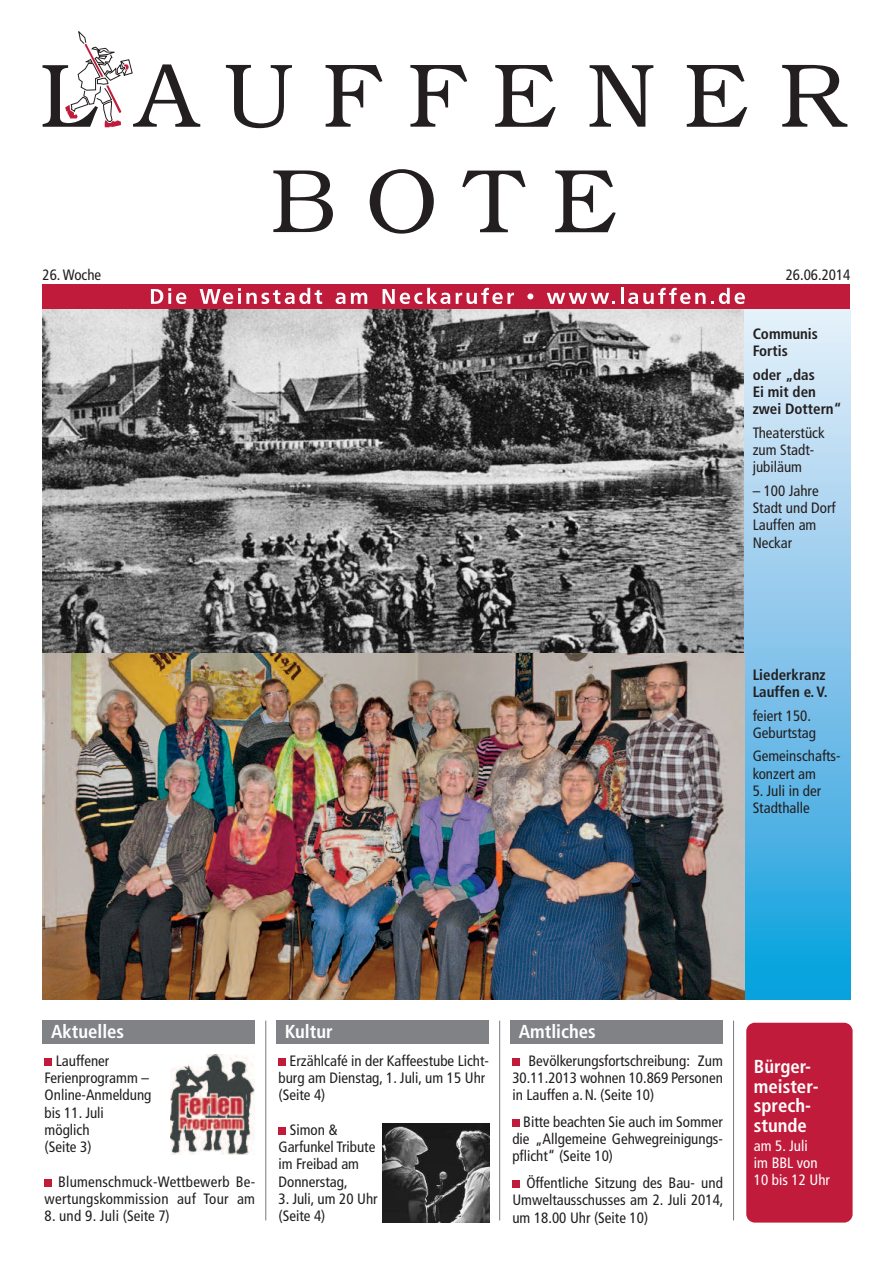
<style>
.page{position:relative;width:893px;height:1263px;background:#fff}
.page>*{position:absolute;margin:0;border:0;box-sizing:border-box;transform-origin:0 0}
.t1{font:700 condensed 18.75px/19.5px "Frutiger LT";color:#fff}
.t2{font:condensed 15px/17.2px "Frutiger LT";color:#231f20}
.t3{font:700 condensed 15px/17.2px "Frutiger LT";color:#231f20}
.t4{font:condensed 15px/17.2px "Frutiger LT";color:#fff}
</style>
<div class="page">
<img style="left:43px;top:309px;width:701px;height:690px">
<svg style="left:744px;top:309px;width:106px;height:690px;background:#80c5ea"></svg>
<svg style="left:273px;top:170px;width:60px;height:62px"></svg>
<svg style="left:370px;top:169px;width:64px;height:65px"></svg>
<svg style="left:462px;top:171px;width:64px;height:61px"></svg>
<svg style="left:555px;top:170px;width:61px;height:62px"></svg>
<svg style="left:226px;top:65px;width:66px;height:63px"></svg>
<svg style="left:326px;top:65px;width:56px;height:62px"></svg>
<svg style="left:410px;top:65px;width:57px;height:62px"></svg>
<svg style="left:495px;top:65px;width:61px;height:62px"></svg>
<svg style="left:590px;top:65px;width:63px;height:62px"></svg>
<svg style="left:687px;top:65px;width:60px;height:62px"></svg>
<svg style="left:782px;top:65px;width:65px;height:62px"></svg>
<svg style="left:43px;top:31px;width:157px;height:96px"></svg>
<div style="left:746px;top:1023px;width:107px;height:199px;background:#c11b3b;border-radius:9px"></div>
<div style="left:43px;top:284px;width:807px;height:25px;background:#c11b3b"></div>
<svg style="left:151px;top:288px;width:35px;height:16px"></svg>
<svg style="left:200px;top:288px;width:122px;height:16px"></svg>
<svg style="left:336px;top:293px;width:9px;height:11px"></svg>
<svg style="left:351px;top:293px;width:16px;height:11px"></svg>
<svg style="left:383px;top:288px;width:67px;height:16px"></svg>
<svg style="left:456px;top:288px;width:58px;height:16px"></svg>
<svg style="left:527px;top:293px;width:6px;height:6px"></svg>
<svg style="left:547px;top:293px;width:68px;height:11px"></svg>
<svg style="left:621px;top:288px;width:124px;height:16px"></svg>
<div style="left:43px;top:1020px;width:212px;height:24px;background:#808285"></div>
<div style="left:276px;top:1020px;width:213px;height:24px;background:#808285"></div>
<div style="left:510px;top:1020px;width:213px;height:24px;background:#808285"></div>
<hr style="left:265px;top:1020px;width:1px;height:200px;background:#808285">
<hr style="left:499px;top:1020px;width:1px;height:200px;background:#808285">
<hr style="left:733px;top:1020px;width:1px;height:200px;background:#808285">
<div style="left:45px;top:1058px;width:7px;height:8px;background:#c11b3b"></div>
<div style="left:45px;top:1179px;width:7px;height:7px;background:#c11b3b"></div>
<div style="left:279px;top:1058px;width:7px;height:8px;background:#c11b3b"></div>
<div style="left:279px;top:1127px;width:7px;height:8px;background:#c11b3b"></div>
<div style="left:512px;top:1058px;width:8px;height:8px;background:#c11b3b"></div>
<div style="left:512px;top:1119px;width:8px;height:8px;background:#c11b3b"></div>
<div style="left:512px;top:1180px;width:8px;height:8px;background:#c11b3b"></div>
<img style="left:171px;top:1054px;width:84px;height:101px">
<img style="left:382px;top:1124px;width:107px;height:98px">
<p class="t2" style="left:43px;top:267px;width:60px">26.Woche</p>
<p class="t2" style="left:786px;top:267px;width:66px">26.06.2014</p>
<p class="t3" style="left:753px;top:326px;width:67px">Communis<br>Fortis</p>
<p class="t3" style="left:753px;top:367px;width:90px">oder „das<br>Ei mit den zwei Dottern“</p>
<p class="t2" style="left:753px;top:425px;width:74px">Theaterstück zum Stadt&shy;jubiläum</p>
<p class="t2" style="left:753px;top:483px;width:84px">– 100 Jahre<br>Stadt und Dorf<br>Lauffen am<br>Neckar</p>
<p class="t3" style="left:753px;top:667px;width:76px">Liederkranz<br>Lauffen e.V.</p>
<p class="t2" style="left:753px;top:708px;width:65px">feiert 150.<br>Geburtstag</p>
<p class="t2" style="left:753px;top:749px;width:89px">Gemeinschafts&shy;konzert am</p>
<p class="t2" style="left:753px;top:783px;width:70px">5. Juli in der<br>Stadthalle</p>
<p class="t1" style="left:51px;top:1024px;width:75px">Aktuelles</p>
<p class="t1" style="left:285px;top:1024px;width:49px">Kultur</p>
<p class="t1" style="left:519px;top:1024px;width:79px">Amtliches</p>
<p class="t2" style="left:45px;top:1053px;width:108px;text-indent:11px">Lauffener<br>Ferienprogramm –<br>Online-Anmeldung bis 11. Juli möglich<br>(Seite 3)</p>
<p class="t2" style="left:45px;top:1174px;width:212px;text-align:right">Blumenschmuck-Wettbewerb Be&shy;wertungskommission auf Tour am</p>
<p class="t2" style="left:45px;top:1208px;width:127px">8. und 9. Juli (Seite 7)</p>
<p class="t2" style="left:279px;top:1053px;width:212px;text-indent:11px">Erzählcafé in der Kaffeestube Licht&shy;burg am Dienstag, 1. Juli, um 15 Uhr (Seite 4)</p>
<p class="t2" style="left:279px;top:1122px;width:98px;text-indent:11px">Simon &amp;<br>Garfunkel Tribute im Freibad am<br>Donnerstag,</p>
<p class="t2" style="left:279px;top:1191px;width:101px">3. Juli, um 20 Uhr (Seite 4)</p>
<p class="t2" style="left:512px;top:1053px;width:212px;text-align:justify;text-indent:16px">Bevölkerungsfortschreibung: Zum 30.11.2013 wohnen 10.869 Personen in Lauffen a.N. (Seite 10)</p>
<p class="t2" style="left:512px;top:1114px;width:212px;text-align:justify;text-indent:11px">Bitte beachten Sie auch im Sommer die „Allgemeine Gehwegreinigungs&shy;pflicht“ (Seite 10)</p>
<p class="t2" style="left:512px;top:1175px;width:213px;text-align:justify;text-indent:14px">Öffentliche Sitzung des Bau- und Umweltausschusses am 2. Juli 2014, um 18.00 Uhr (Seite 10)</p>
<p class="t1" style="left:754px;top:1058px;width:66px">Bürger&shy;meister&shy;sprech&shy;stunde</p>
<p class="t4" style="left:754px;top:1138px;width:78px">am 5. Juli<br>im BBL von<br>10 bis 12 Uhr</p>
</div>
